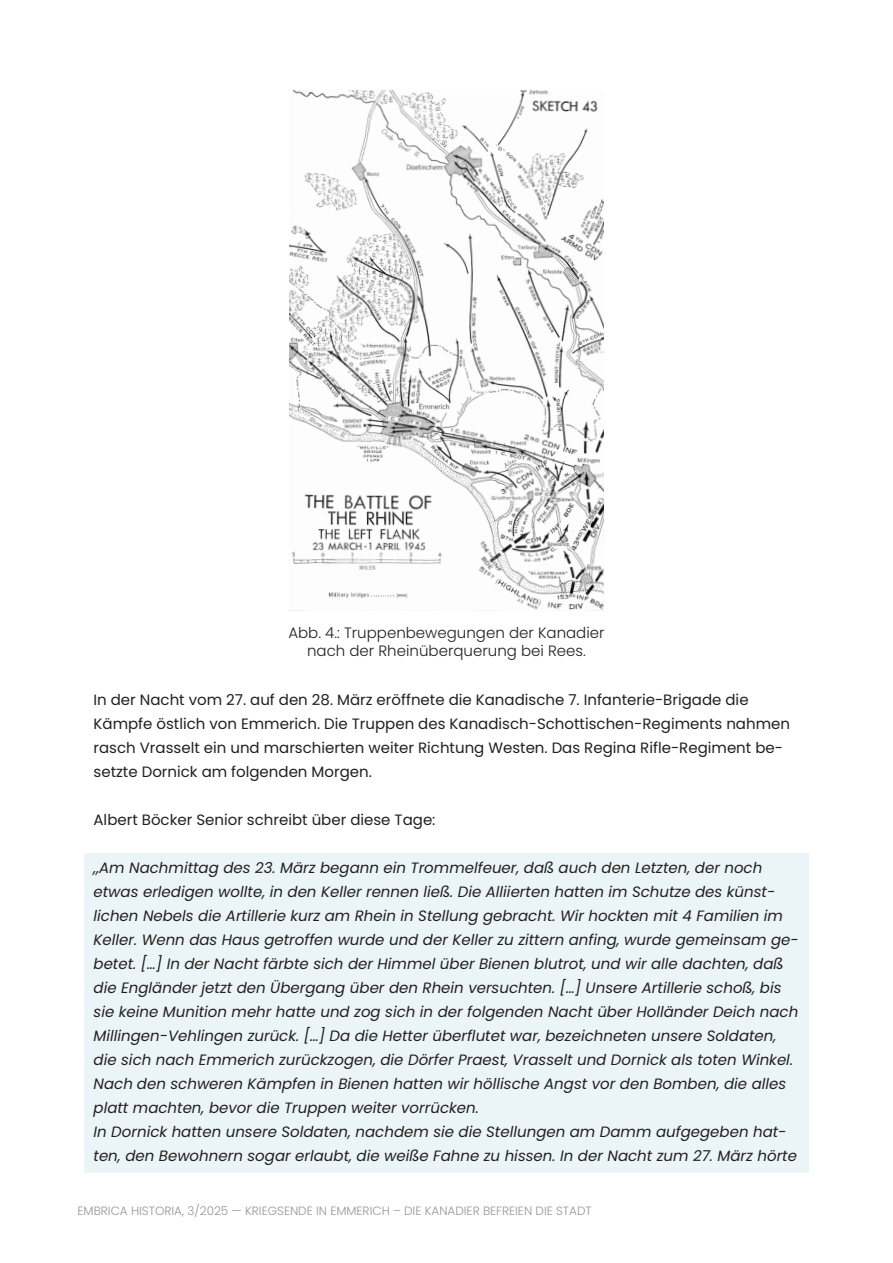
<style>
.page{position:relative;width:893px;height:1263px;background:#fff}
.page>*{position:absolute;margin:0;border:0;box-sizing:border-box;transform-origin:0 0}
.t1{font:italic 15px/24px "Poppins";color:#231f20}
.t2{font:15px/24px "Poppins";color:#231f20}
.t3{font:300 15px/18px "Poppins";color:#231f20;text-align:center}
.t4{font:300 12px "Poppins";color:#939598}
</style>
<div class="page">
<div style="left:84px;top:853px;width:725px;height:319px;background:#ebf5f7"></div>
<img style="left:289px;top:90px;width:315px;height:521px">
<p class="t3" style="left:288px;top:624px;width:318px">Abb. 4.: Truppenbewegungen der Kanadier nach der Rheinüberquerung bei Rees.</p>
<p class="t2" style="left:94px;top:687px;width:698px">In der Nacht vom 27. auf den 28. März eröffnete die Kanadische 7. Infanterie-Brigade die Kämpfe östlich von Emmerich. Die Truppen des Kanadisch-Schottischen-Regiments nahmen rasch Vrasselt ein und marschierten weiter Richtung Westen. Das Regina Rifle-Regiment be&shy;setzte Dornick am folgenden Morgen.</p>
<p class="t2" style="left:94px;top:807px;width:343px">Albert Böcker Senior schreibt über diese Tage:</p>
<p class="t1" style="left:94px;top:855px;width:707px">„„Am Nachmittag des 23. März begann ein Trommelfeuer, daß auch den Letzten, der noch etwas erledigen wollte, in den Keller rennen ließ. Die Alliierten hatten im Schutze des künst&shy;lichen Nebels die Artillerie kurz am Rhein in Stellung gebracht. Wir hockten mit 4 Familien im Keller. Wenn das Haus getroffen wurde und der Keller zu zittern anfing, wurde gemeinsam ge&shy;betet. […] In der Nacht färbte sich der Himmel über Bienen blutrot, und wir alle dachten, daß die Engländer jetzt den Übergang über den Rhein versuchten. […] Unsere Artillerie schoß, bis sie keine Munition mehr hatte und zog sich in der folgenden Nacht über Holländer Deich nach Millingen-Vehlingen zurück. […] Da die Hetter überflutet war, bezeichneten unsere Soldaten, die sich nach Emmerich zurückzogen, die Dörfer Praest, Vrasselt und Dornick als toten Winkel.<br>Nach den schweren Kämpfen in Bienen hatten wir höllische Angst vor den Bomben, die alles platt machten, bevor die Truppen weiter vorrücken.</p>
<p class="t1" style="left:94px;top:1119px;width:705px">In Dornick hatten unsere Soldaten, nachdem sie die Stellungen am Damm aufgegeben hat&shy;ten, den Bewohnern sogar erlaubt, die weiße Fahne zu hissen. In der Nacht zum 27. März hörte</p>
<p class="t4" style="left:78px;top:1203px;width:516px">EMBRICA HISTORIA, 3/2025 — KRIEGSENDE IN EMMERICH – DIE KANADIER BEFREIEN DIE STADT</p>
</div>
